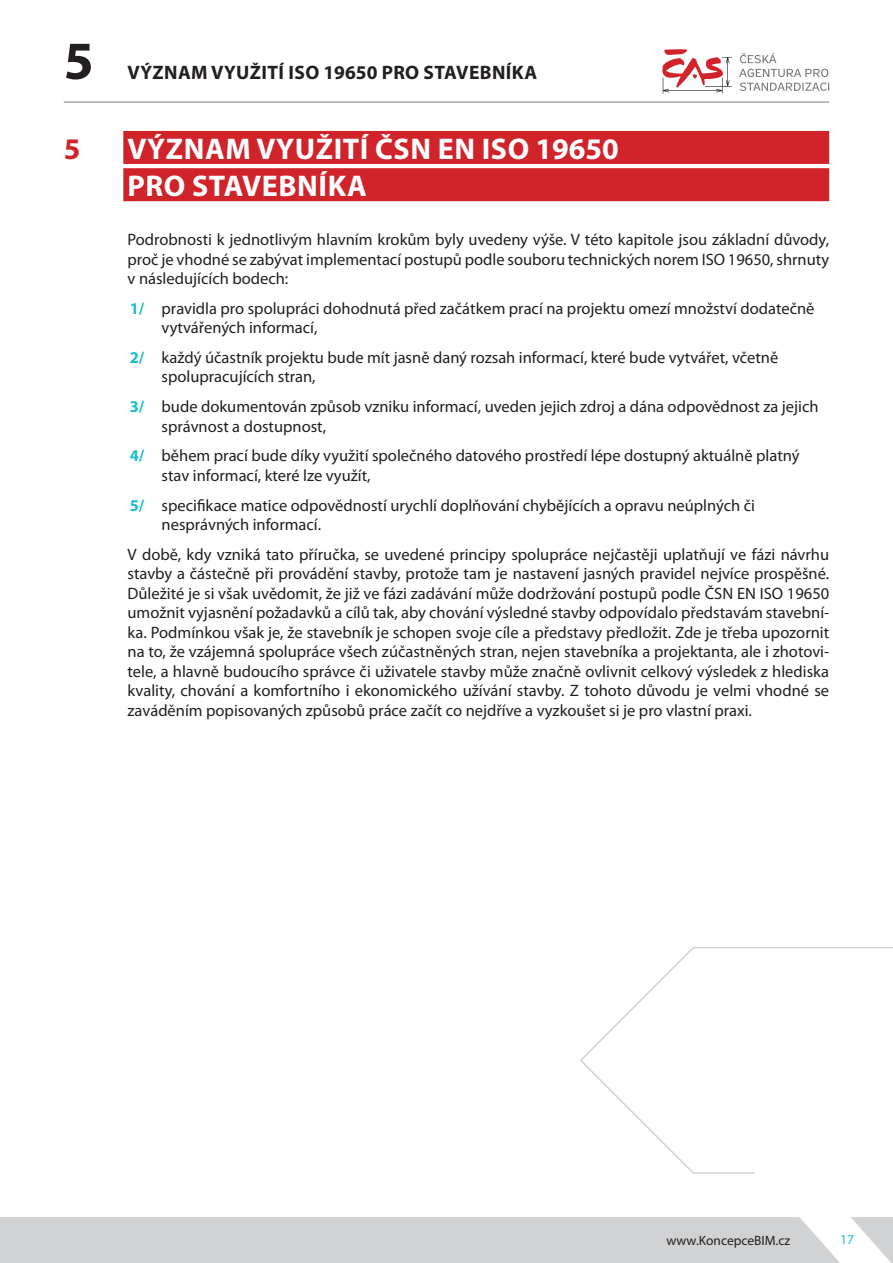
<style>
.page{position:relative;width:893px;height:1263px;background:#fff}
.page>*{position:absolute;margin:0;border:0;box-sizing:border-box;transform-origin:0 0}
.t1{font:700 54px "Myriad Pro";color:#231f20}
.t2{font:700 30px/37.2px "Myriad Pro";letter-spacing:.02em;color:#fff}
.t3{font:700 30px "Myriad Pro";color:#d1232a}
.t4{font:700 19.5px "Myriad Pro";letter-spacing:.02em;color:#231f20}
.t5{font:16.5px/19.5px "Myriad Pro";color:#231f20}
.t6{font:13.5px "Myriad Pro";color:#231f20}
.t7{font:13.5px "Myriad Pro";color:#1cbdcc}
.s1{font-weight:700;color:#1cbdcc}
</style>
<div class="page">
<hr style="left:64px;top:102px;width:765px;height:1px;background:#7a7c7f">
<svg style="left:662px;top:49px;width:70px;height:45px"></svg>
<svg style="left:739px;top:53px;width:90px;height:38px"></svg>
<svg style="left:851px;top:1217px;width:42px;height:46px"></svg>
<div style="left:0;top:1217px;width:840px;height:46px;background:#d1d2d4"></div>
<div style="left:123px;top:131px;width:706px;height:33px;background:#d1232a"></div>
<div style="left:123px;top:168px;width:706px;height:33px;background:#d1232a"></div>
<svg style="left:580px;top:947px;width:313px;height:227px"></svg>
<h1 class="t1" style="left:64px;top:40px;width:31px">5</h1>
<p class="t4" style="left:128px;top:65px;width:411px">VÝZNAM VYUŽITÍ ISO 19650 PRO STAVEBNÍKA</p>
<h2 class="t3" style="left:64px;top:137px;width:18px">5</h2>
<h2 class="t2" style="left:128px;top:132px;width:493px">VÝZNAM VYUŽITÍ ČSN EN ISO 19650<br>PRO STAVEBNÍKA</h2>
<p class="t5" style="left:128px;top:231px;width:703px;text-align:justify">Podrobnosti k jednotlivým hlavním krokům byly uvedeny výše. V této kapitole jsou základní důvody, proč je vhodné se zabývat implementací postupů podle souboru technických norem ISO 19650, shrnuty v následujících bodech:</p>
<p class="t5" style="left:162px;top:300px;width:654px;text-indent:-32px"><span class="s1">1/</span> pravidla pro spolupráci dohodnutá před začátkem prací na projektu omezí množství dodatečně vytvářených informací,</p>
<p class="t5" style="left:162px;top:349px;width:618px;text-indent:-32px"><span class="s1">2/</span> každý účastník projektu bude mít jasně daný rozsah informací, které bude vytvářet, včetně spolupracujících stran,</p>
<p class="t5" style="left:162px;top:398px;width:658px;text-indent:-32px"><span class="s1">3/</span> bude dokumentován způsob vzniku informací, uveden jejich zdroj a dána odpovědnost za jejich správnost a dostupnost,</p>
<p class="t5" style="left:162px;top:447px;width:639px;text-indent:-32px"><span class="s1">4/</span> během prací bude díky využití společného datového prostředí lépe dostupný aktuálně platný stav informací, které lze využít,</p>
<p class="t5" style="left:162px;top:497px;width:595px;text-indent:-32px"><span class="s1">5/</span> specifikace matice odpovědností urychlí doplňování chybějících a opravu neúplných či nesprávných informací.</p>
<p class="t5" style="left:128px;top:546px;width:703px;text-align:justify">V době, kdy vzniká tato příručka, se uvedené principy spolupráce nejčastěji uplatňují ve fázi návrhu stavby a částečně při provádění stavby, protože tam je nastavení jasných pravidel nejvíce prospěšné.<br>Důležité je si však uvědomit, že již ve fázi zadávání může dodržování postupů podle ČSN EN ISO 19650 umožnit vyjasnění požadavků a cílů tak, aby chování výsledné stavby odpovídalo představám stavební&shy;ka. Podmínkou však je, že stavebník je schopen svoje cíle a představy předložit. Zde je třeba upozornit na to, že vzájemná spolupráce všech zúčastněných stran, nejen stavebníka a projektanta, ale i zhotovi&shy;tele, a hlavně budoucího správce či uživatele stavby může značně ovlivnit celkový výsledek z hlediska kvality, chování a komfortního i ekonomického užívání stavby. Z tohoto důvodu je velmi vhodné se zaváděním popisovaných způsobů práce začít co nejdříve a vyzkoušet si je pro vlastní praxi.</p>
<p class="t6" style="left:666px;top:1235px;width:125px">www.KoncepceBIM.cz</p>
<p class="t7" style="left:840px;top:1235px;width:15px">17</p>
</div>
